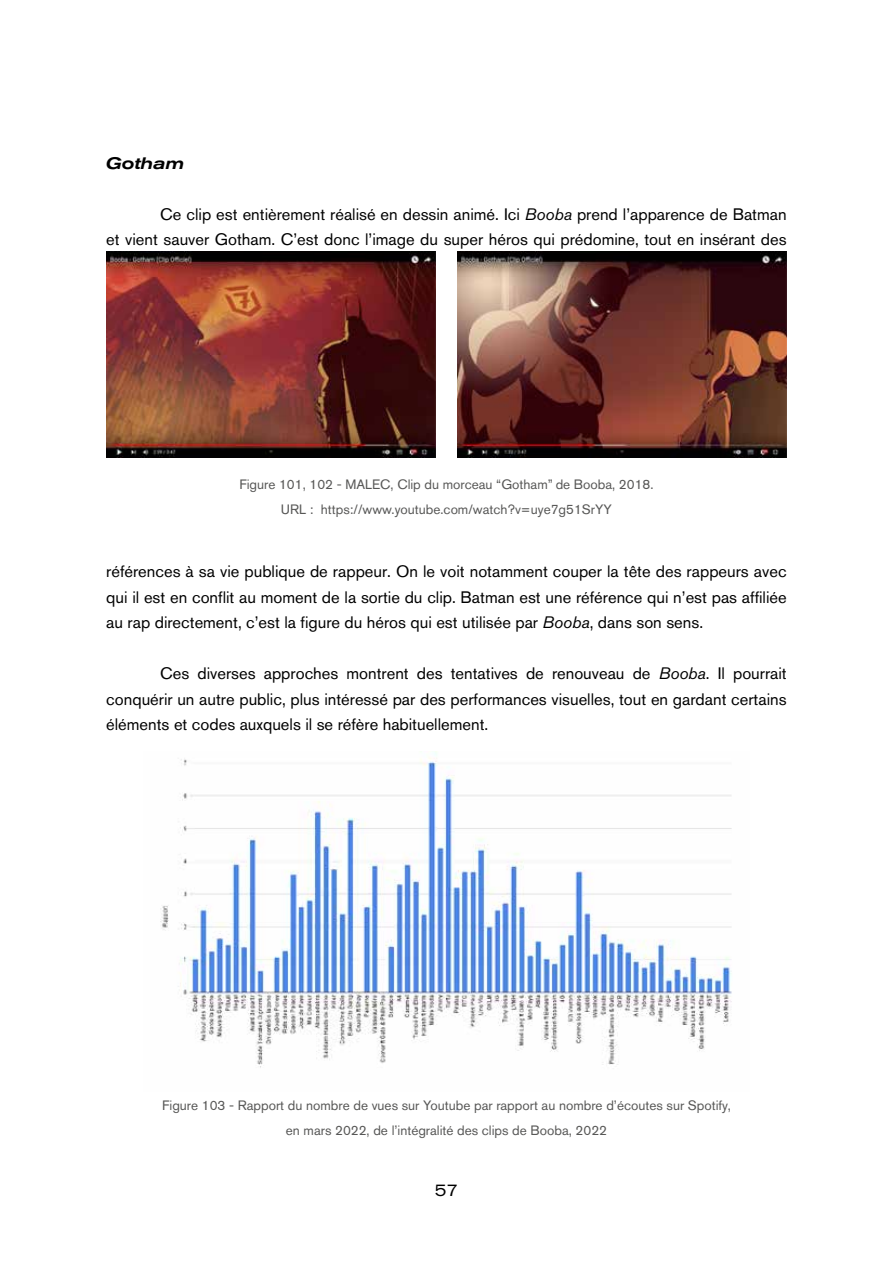
<style>
.page{position:relative;width:893px;height:1263px;background:#fff}
.page>*{position:absolute;margin:0;border:0;box-sizing:border-box;transform-origin:0 0}
.t1{font:16.5px/25.5px "Akzidenz Grotesk BQ";color:#000;text-align:justify}
.t2{font:italic 500 expanded 16.5px "Akzidenz Grotesk BQ";color:#000}
.t3{font:expanded 16.5px "Akzidenz Grotesk BQ";color:#000}
.t4{font:13.5px/25.5px "Akzidenz Grotesk BQ";color:#575756;text-align:center}
.s1{font-style:italic}
</style>
<div class="page">
<img style="left:106px;top:251px;width:329px;height:206px">
<img style="left:458px;top:251px;width:329px;height:206px">
<img style="left:160px;top:751px;width:572px;height:317px">
<p class="t2" style="left:106px;top:154px;width:80px">Gotham</p>
<p class="t1" style="left:106px;top:201px;width:682px;text-align:right">Ce clip est entièrement réalisé en dessin animé. Ici <span class="s1">Booba</span> prend l’apparence de Batman<br>et vient sauver Gotham. C’est donc l’image du super héros qui prédomine, tout en insérant des</p>
<p class="t4" style="left:239px;top:471px;width:416px">Figure 101, 102 - MALEC, Clip du morceau “Gotham” de Booba, 2018.<br>URL : https://www.youtube.com/watch?v=uye7g51SrYY</p>
<p class="t1" style="left:106px;top:558px;width:682px">références à sa vie publique de rappeur. On le voit notamment couper la tête des rappeurs avec qui il est en conflit au moment de la sortie du clip. Batman est une référence qui n’est pas affiliée au rap directement, c’est la figure du héros qui est utilisée par <span class="s1">Booba</span>, dans son sens.</p>
<p class="t1" style="left:106px;top:660px;width:682px;text-indent:54px">Ces diverses approches montrent des tentatives de renouveau de <span class="s1">Booba</span>. Il pourrait conquérir un autre public, plus intéressé par des performances visuelles, tout en gardant certains éléments et codes auxquels il se réfère habituellement.</p>
<p class="t4" style="left:162px;top:1092px;width:570px">Figure 103 - Rapport du nombre de vues sur Youtube par rapport au nombre d’écoutes sur Spotify, en mars 2022, de l’intégralité des clips de Booba, 2022</p>
<p class="t3" style="left:435px;top:1180px;width:25px">57</p>
</div>
